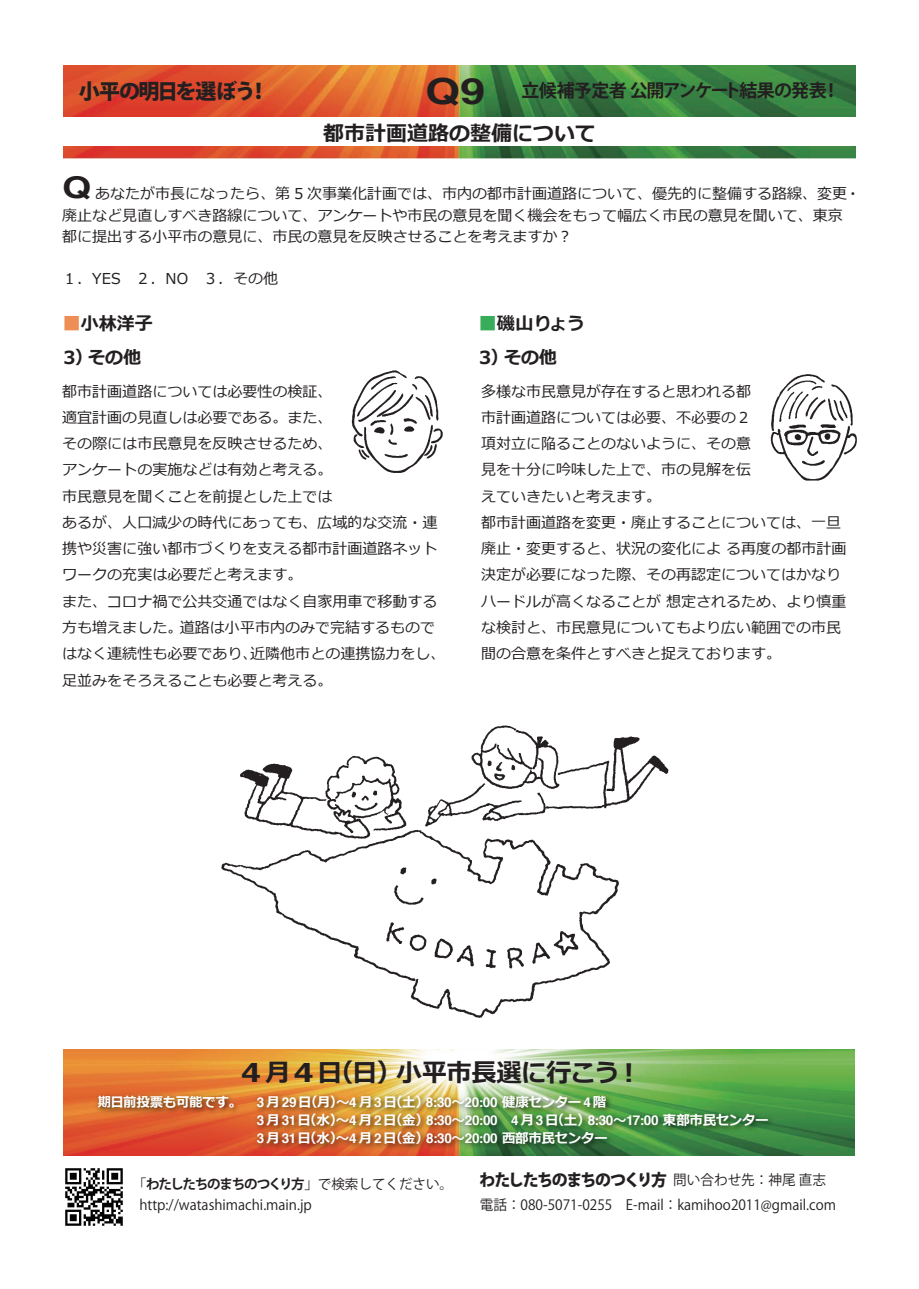
<style>
.page{position:relative;width:919px;height:1289px;background:#fff}
.page>*{position:absolute;margin:0;border:0;box-sizing:border-box;transform-origin:0 0}
.t1{font:700 25.5px "Meiryo";letter-spacing:-.03em;color:#231f20}
.t2{font:700 21px "Meiryo";color:#231f20}
.t3{font:800 21px "Koz Go Pr 6 N";letter-spacing:-.06em;color:#231f20}
.t4{font:700 18px "Koz Go Pr 6 N";letter-spacing:-.045em;color:#231f20}
.t5{font:700 18px "Meiryo";letter-spacing:-.015em;color:#231f20}
.t6{font:800 16.5px "Koz Go Pr 6 N";letter-spacing:-.085em;color:#231f20;scale:.96 1}
.t7{font:15px/26.2px "Meiryo";color:#231f20}
.t8{font:14.1px "Koz Go Pr 6 N";color:#231f20;scale:.96 1}
.t9{font:700 13.5px/18px "Meiryo";letter-spacing:-.025em;color:#fff}
.t10{font:700 13.5px "Koz Go Pr 6 N";letter-spacing:-.085em;color:#231f20}
.s1{font-family:"Helvetica";font-size:36px}
.s2{font-family:"Helvetica";font-weight:700;font-size:30px}
.s3{font-family:"Koz Go Pr 6 N";font-weight:400;color:#ef8e54}
.s4{font-family:"Koz Go Pr 6 N";font-weight:400;color:#37ad5a}
.s5{font-family:"Helvetica";font-size:27px}
.s6{font-family:"Helvetica"}
.s7{font-weight:400}
.s8{font-weight:400;font-size:14.1px}
</style>
<div class="page">
<img style="left:64px;top:65px;width:791px;height:51px">
<img style="left:65px;top:1168px;width:58px;height:58px">
<img style="left:64px;top:147px;width:791px;height:12px">
<img style="left:63px;top:1049px;width:791px;height:106px">
<img style="left:92px;top:1071px;width:756px;height:85px">
<img style="left:351px;top:370px;width:92px;height:103px">
<img style="left:770px;top:374px;width:87px;height:107px">
<svg style="left:221px;top:829px;width:397px;height:188px"></svg>
<svg style="left:532px;top:930px;width:46px;height:33px"></svg>
<svg style="left:507px;top:947px;width:17px;height:21px"></svg>
<svg style="left:485px;top:949px;width:11px;height:19px"></svg>
<svg style="left:425px;top:725px;width:243px;height:101px"></svg>
<svg style="left:434px;top:938px;width:40px;height:28px"></svg>
<svg style="left:431px;top:878px;width:5px;height:6px"></svg>
<svg style="left:394px;top:885px;width:29px;height:20px"></svg>
<svg style="left:400px;top:867px;width:6px;height:7px"></svg>
<svg style="left:386px;top:922px;width:40px;height:29px"></svg>
<svg style="left:240px;top:755px;width:166px;height:83px"></svg>
<h2 class="t3" style="left:79px;top:79px;width:192px">小平の明日を選ぼう！</h2>
<p class="t4" style="left:425px;top:81px;width:416px"><span class="s1">Q9</span> 立候補予定者 公開アンケート結果の発表！</p>
<h2 class="t2" style="left:323px;top:119px;width:274px">都市計画道路の整備について</h2>
<p class="t7" style="left:62px;top:183px;width:799px;line-height:22.5px"><span class="s2">Q</span> あなたが市長になったら、第 5 次事業化計画では、市内の都市計画道路について、優先的に整備する路線、変更・廃止など見直しすべき路線について、アンケートや市民の意見を聞く機会をもって幅広く市民の意見を聞いて、東京</p>
<p class="t7" style="left:62px;top:224px;width:511px">都に提出する小平市の意見に、市民の意見を反映させることを考えますか？</p>
<p class="t7" style="left:62px;top:266px;width:217px">１．YES　２．NO　３．その他</p>
<p class="t5" style="left:63px;top:311px;width:91px"><span class="s3">■</span>小林洋子</p>
<p class="t5" style="left:479px;top:311px;width:108px"><span class="s4">■</span>磯山りょう</p>
<p class="t5" style="left:63px;top:344px;width:79px">3）その他</p>
<p class="t5" style="left:479px;top:344px;width:79px">3）その他</p>
<p class="t7" style="left:62px;top:379px;width:384px">都市計画道路については必要性の検証、<br>適宜計画の見直しは必要である。また、<br>その際には市民意見を反映させるため、<br>アンケートの実施などは有効と考える。<br>市民意見を聞くことを前提とした上では<br>あるが、人口減少の時代にあっても、広域的な交流・連携や災害に強い都市づくりを支える都市計画道路ネットワークの充実は必要だと考えます。<br>また、コロナ禍で公共交通ではなく自家用車で移動する方も増えました。道路は小平市内のみで完結するものではなく連続性も必要であり、近隣他市との連携協力をし、足並みをそろえることも必要と考える。</p>
<p class="t7" style="left:481px;top:379px;width:367px">多様な市民意見が存在すると思われる都<br>市計画道路については必要、不必要の２<br>項対立に陥ることのないように、その意<br>見を十分に吟味した上で、市の見解を伝<br>えていきたいと考えます。<br>都市計画道路を変更・廃止することについては、一旦廃止・変更すると、状況の変化によ る再度の都市計画決定が必要になった際、その再認定についてはかなりハードルが高くなることが 想定されるため、より慎重な検討と、市民意見についてもより広い範囲での市民間の合意を条件とすべきと捉えております。</p>
<h1 class="t1" style="left:241px;top:1055px;width:402px"><span class="s5">4</span>月<span class="s5">4</span>日（日）小平市長選に行こう！</h1>
<p class="t9" style="left:98px;top:1094px;width:146px">期日前投票も可能です。</p>
<p class="t9" style="left:257px;top:1094px;width:513px"><span class="s6">3</span> 月<span class="s6">29</span>日（月）～<span class="s6">4</span> 月<span class="s6">3</span>日（土）<span class="s6">8:30</span>～<span class="s6">20:00</span> 健康センター <span class="s6">4</span> 階<br><span class="s6">3</span> 月<span class="s6">31</span>日（水）～<span class="s6">4</span> 月<span class="s6">2</span>日（金）<span class="s6">8:30</span>～<span class="s6">20:00 4</span> 月<span class="s6">3</span>日（土）<span class="s6">8:30</span>～<span class="s6">17:00</span> 東部市民センター<br><span class="s6">3</span> 月<span class="s6">31</span>日（水）～<span class="s6">4</span> 月<span class="s6">2</span>日（金）<span class="s6">8:30</span>～<span class="s6">20:00</span> 西部市民センター</p>
<p class="t10" style="left:133px;top:1175px;width:322px"><span class="s7">「</span>わたしたちのまちのつくり方<span class="s7">」で検索してください。</span></p>
<p class="t8" style="left:139px;top:1196px;width:181px">http://watashimachi.main.jp</p>
<p class="t6" style="left:479px;top:1170px;width:362px">わたしたちのまちのつくり方 <span class="s8">問い合わせ先：神尾 直志</span></p>
<p class="t8" style="left:480px;top:1197px;width:372px">電話：080-5071-0255　E-mail：kamihoo2011@gmail.com</p>
</div>
